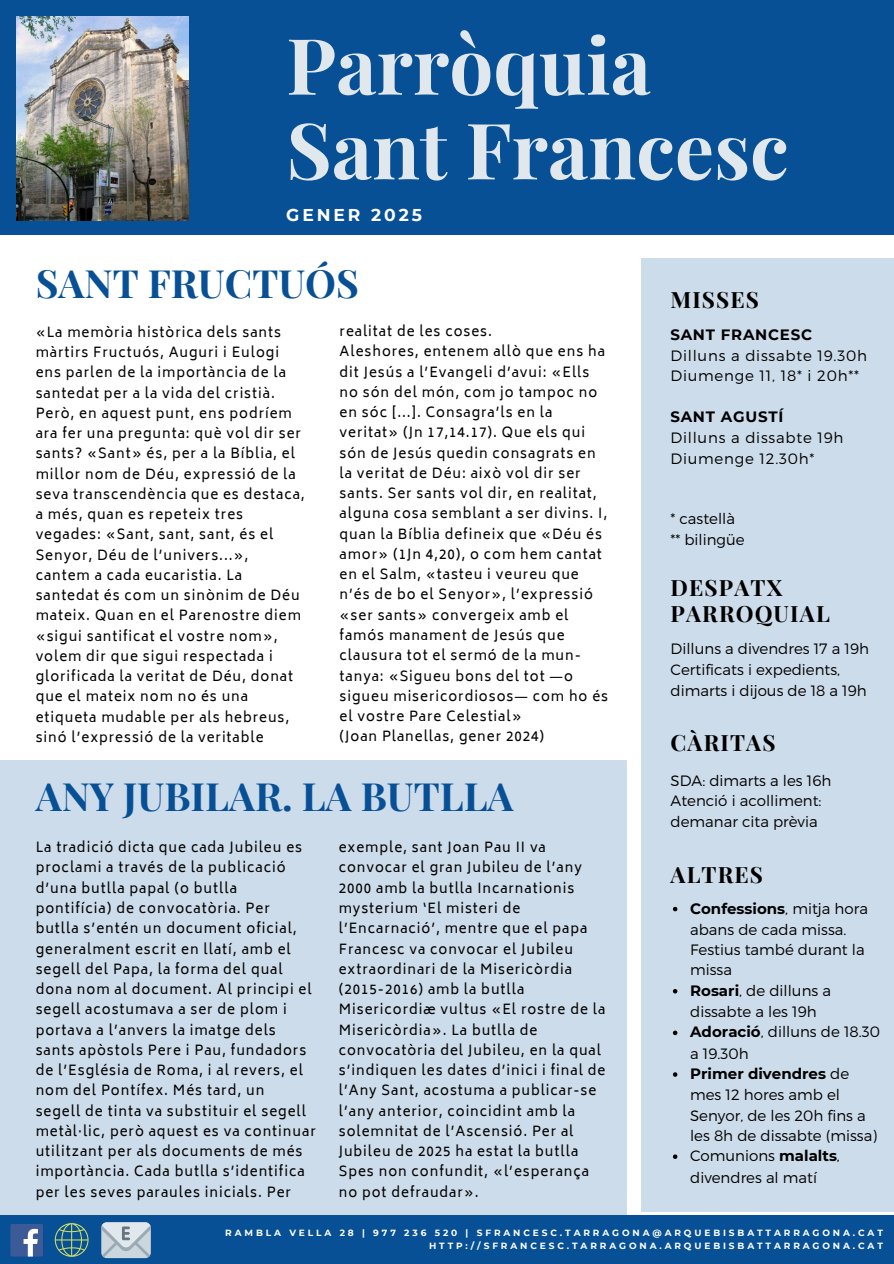
<style>
.page{position:relative;width:894px;height:1264px;background:#fff}
.page>*{position:absolute;margin:0;border:0;box-sizing:border-box;transform-origin:0 0}
.t1{font:700 77.85px/84.6px "Playfair Display";color:#e1e8ed}
.t2{font:700 39px "Playfair Display";color:#075096}
.t3{font:700 22.5px/25.8px "Playfair Display";letter-spacing:.05em;color:#000}
.t4{font:700 17.1px "Montserrat";letter-spacing:.17em;color:#fff}
.t5{font:300 15px/20.7px "Montserrat";color:#000}
.t6{font:300 15px/20.9px "Montserrat";letter-spacing:.05em;color:#000}
.t7{font:13.5px/20.2px "Biryani";letter-spacing:.07em;color:#000}
.t8{font:700 9px "Montserrat";letter-spacing:.32em;color:#fff}
.s1{font-family:"Noto Sans"}
.s2{font-weight:700}
</style>
<div class="page">
<div style="left:641px;top:258px;width:252px;height:953px;background:#cddcea"></div>
<div style="left:0;top:0;width:893px;height:235px;background:#075096"></div>
<div style="left:0;top:1215px;width:893px;height:48px;background:#075096"></div>
<div style="left:10px;top:1223px;width:33px;height:33px;background:#3d5a98;border-radius:2px"></div>
<svg style="left:24px;top:1228px;width:14px;height:28px"></svg>
<svg style="left:55px;top:1223px;width:33px;height:33px"></svg>
<div style="left:101px;top:1222px;width:50px;height:36px;background:#ccd6dd;border-radius:5px"></div>
<svg style="left:101px;top:1222px;width:50px;height:35px"></svg>
<img style="left:16px;top:17px;width:172px;height:203px">
<svg style="left:672px;top:906px;width:5px;height:5px"></svg>
<svg style="left:672px;top:989px;width:5px;height:4px"></svg>
<svg style="left:672px;top:1030px;width:5px;height:5px"></svg>
<svg style="left:672px;top:1072px;width:5px;height:4px"></svg>
<svg style="left:672px;top:1154px;width:5px;height:4px"></svg>
<div style="left:0;top:759px;width:626px;height:456px;background:#cddcea"></div>
<h4 class="t1" style="left:286px;top:20px;width:504px">Parròquia<br>Sant Francesc</h4>
<h2 class="t4" style="left:286px;top:205px;width:137px">GENER 2025</h2>
<h3 class="t2" style="left:36px;top:255px;width:325px">SANT FRUCTUÓS</h3>
<p class="t7" style="left:36px;top:322px;width:270px">«La memòria històrica dels sants màrtirs Fructuós, Auguri i Eulogi ens parlen de la importància de la santedat per a la vida del cristià.<br>Però, en aquest punt, ens podríem ara fer una pregunta: què vol dir ser sants? «Sant» és, per a la Bíblia, el millor nom de Déu, expressió de la seva transcendència que es destaca, a més, quan es repeteix tres vegades: «Sant, sant, sant, és el<br>Senyor, Déu de l’univers...», cantem a cada eucaristia. La santedat és com un sinònim de Déu mateix. Quan en el Parenostre diem «sigui santificat el vostre nom», volem dir que sigui respectada i glorificada la veritat de Déu, donat que el mateix nom no és una etiqueta mudable per als hebreus, sinó l’expressió de la veritable</p>
<p class="t7" style="left:339px;top:321px;width:270px">realitat de les coses.<br>Aleshores, entenem allò que ens ha dit Jesús a l’Evangeli d’avui: «Ells no són del món, com jo tampoc no en sóc [...]. Consagra’ls en la veritat» (Jn 17,14.17). Que els qui són de Jesús quedin consagrats en la veritat de Déu: això vol dir ser sants. Ser sants vol dir, en realitat, alguna cosa semblant a ser divins. I, quan la Bíblia defineix que «Déu és amor» (1Jn 4,20), o com hem cantat en el Salm, «tasteu i veureu que n’és de bo el Senyor», l’expressió «ser sants» convergeix amb el famós manament de Jesús que clausura tot el sermó de la mun&shy;tanya: «Sigueu bons del tot <span class="s1">―</span>o sigueu misericordiosos<span class="s1">―</span> com ho és el vostre Pare Celestial»<br>(Joan Planellas, gener 2024)</p>
<p class="t2" style="left:36px;top:769px;width:479px">ANY JUBILAR. LA BUTLLA</p>
<p class="t7" style="left:36px;top:837px;width:281px">La tradició dicta que cada Jubileu es proclami a través de la publicació d’una butlla papal (o butlla pontifícia) de convocatòria. Per butlla s’entén un document oficial, generalment escrit en llatí, amb el segell del Papa, la forma del qual dona nom al document. Al principi el segell acostumava a ser de plom i portava a l’anvers la imatge dels sants apòstols Pere i Pau, fundadors de l’Església de Roma, i al revers, el nom del Pontífex. Més tard, un<br>segell de tinta va substituir el segell metàl·lic, però aquest es va continuar utilitzant per als documents de més importància. Cada butlla s’identifica per les seves paraules inicials. Per</p>
<p class="t7" style="left:339px;top:837px;width:268px">exemple, sant Joan Pau II va convocar el gran Jubileu de l’any<br>2000 amb la butlla Incarnationis mysterium ‘El misteri de l’Encarnació’, mentre que el papa<br>Francesc va convocar el Jubileu extraordinari de la Misericòrdia (2015-2016) amb la butlla<br>Misericordiæ vultus «El rostre de la<br>Misericòrdia». La butlla de convocatòria del Jubileu, en la qual s’indiquen les dates d’inici i final de l’Any Sant, acostuma a publicar-se l’any anterior, coincidint amb la solemnitat de l’Ascensió. Per al<br>Jubileu de 2025 ha estat la butlla<br>Spes non confundit, «l’esperança no pot defraudar».</p>
<h5 class="t3" style="left:670px;top:285px;width:90px">MISSES</h5>
<h5 class="t6" style="left:670px;top:323px;width:198px"><span class="s2">SANT FRANCESC<br></span>Dilluns a dissabte 19.30h<br>Diumenge 11, 18* i 20h**</h5>
<h2 class="t6" style="left:670px;top:405px;width:174px"><span class="s2">SANT AGUSTÍ<br></span>Dilluns a dissabte 19h<br>Diumenge 12.30h*</h2>
<h5 class="t5" style="left:670px;top:508px;width:76px;line-height:20.2px">* castellà ** bilingüe</h5>
<h5 class="t3" style="left:670px;top:574px;width:160px">DESPATX<br>PARROQUIAL</h5>
<p class="t5" style="left:670px;top:637px;width:200px">Dilluns a divendres 17 a 19h<br>Certificats i expedients, dimarts i dijous de 18 a 19h</p>
<h3 class="t3" style="left:670px;top:729px;width:106px">CÀRITAS</h3>
<h5 class="t5" style="left:670px;top:769px;width:162px">SDA: dimarts a les 16h<br>Atenció i acolliment: demanar cita prèvia</h5>
<h5 class="t3" style="left:670px;top:860px;width:94px">ALTRES</h5>
<h5 class="t5" style="left:690px;top:897px;width:179px"><span class="s2">Confessions</span>, mitja hora abans de cada missa.<br>Festius també durant la missa</h5>
<h3 class="t5" style="left:690px;top:979px;width:142px;line-height:21.3px"><span class="s2">Rosari</span>, de dilluns a dissabte a les 19h</h3>
<h5 class="t5" style="left:690px;top:1020px;width:191px;line-height:21.3px"><span class="s2">Adoració</span>, dilluns de 18.30 a 19.30h</h5>
<h3 class="t5" style="left:690px;top:1062px;width:188px"><span class="s2">Primer divendres</span> de mes 12 hores amb el<br>Senyor, de les 20h fins a les 8h de dissabte (missa)</h3>
<h5 class="t5" style="left:690px;top:1144px;width:151px;line-height:21.3px">Comunions <span class="s2">malalts</span>, divendres al matí</h5>
<p class="t8" style="left:225px;top:1227px;width:659px">RAMBLA VELLA 28 | 977 236 520 | SFRANCESC.TARRAGONA@ARQUEBISBATTARRAGONA.CAT</p>
<h1 class="t8" style="left:429px;top:1239px;width:455px">HTTP://SFRANCESC.TARRAGONA.ARQUEBISBATTARRAGONA.CAT</h1>
</div>
